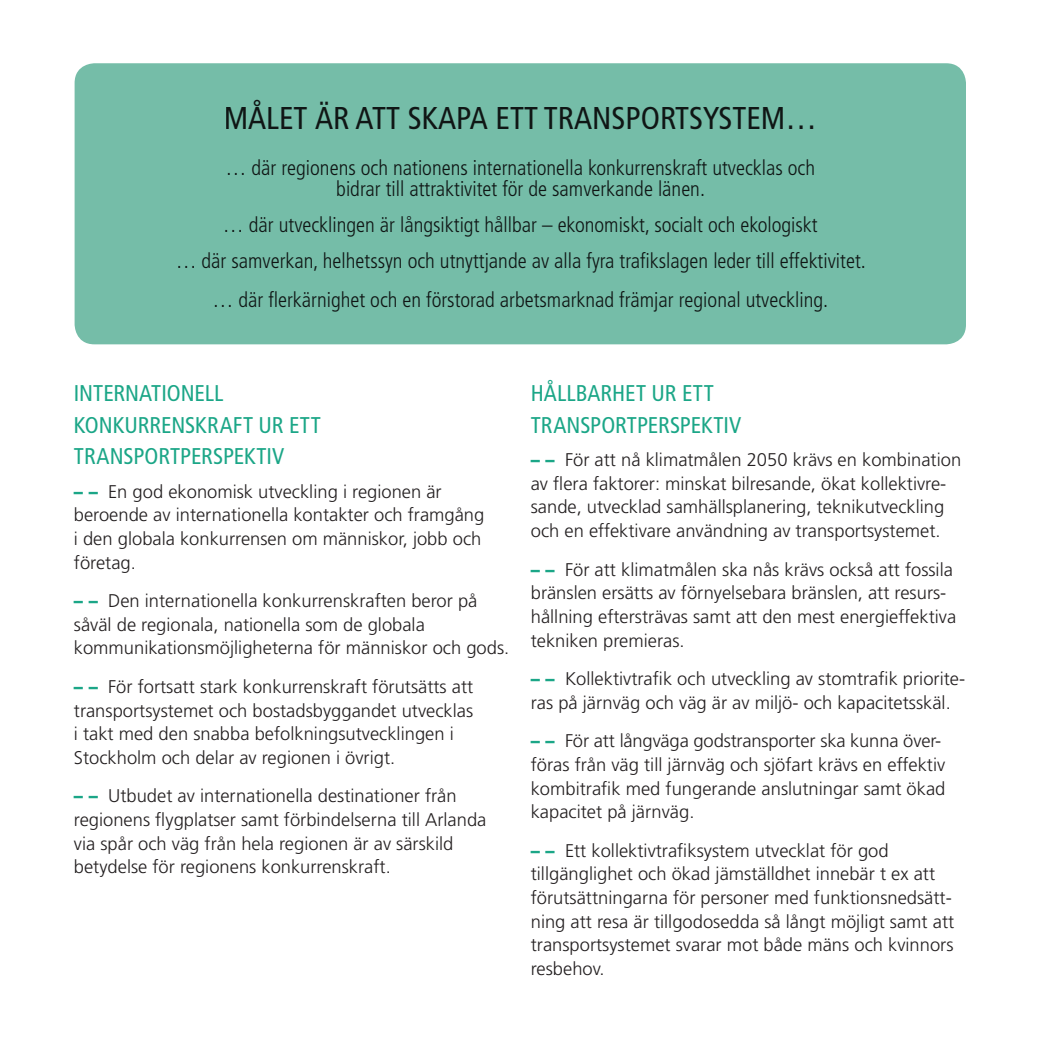
<style>
.page{position:relative;width:1042px;height:1042px;background:#fff}
.page>*{position:absolute;margin:0;border:0;box-sizing:border-box;transform-origin:0 0}
.t1{font:condensed 31.5px "Frutiger";color:#231f20}
.t2{font:condensed 22.75px/31.5px "Frutiger";color:#1ba687}
.t3{font:300 condensed 21px/21px "Frutiger";color:#231f20;text-align:center}
.t4{font:300 18.38px/23.6px "Frutiger";color:#231f20}
.s1{font-weight:900;color:#1ba687}
</style>
<div class="page">
<div style="left:75px;top:63px;width:891px;height:281px;background:#75bda8;border-radius:20px"></div>
<h1 class="t1" style="left:224px;top:100px;width:595px">MÅLET ÄR ATT SKAPA ETT TRANSPORTSYSTEM…</h1>
<p class="t3" style="left:225px;top:158px;width:591px">… där regionens och nationens internationella konkurrenskraft utvecklas och bidrar till attraktivitet för de samverkande länen.</p>
<p class="t3" style="left:175px;top:207px;width:692px;line-height:35.9px">… där utvecklingen är långsiktigt hållbar – ekonomiskt, socialt och ekologiskt<br>… där samverkan, helhetssyn och utnyttjande av alla fyra trafikslagen leder till effektivitet.</p>
<p class="t3" style="left:212px;top:289px;width:617px">… där flerkärnighet och en förstorad arbetsmarknad främjar regional utveckling.</p>
<p class="t2" style="left:74px;top:378px;width:248px">INTERNATIONELL<br>KONKURRENSKRAFT UR ETT<br>TRANSPORTPERSPEKTIV</p>
<p class="t4" style="left:74px;top:480px;width:412px"><span class="s1">– –</span> En god ekonomisk utveckling i regionen är beroende av internationella kontakter och framgång i den globala konkurrensen om människor, jobb och företag.</p>
<p class="t4" style="left:74px;top:589px;width:437px"><span class="s1">– –</span> Den internationella konkurrenskraften beror på såväl de regionala, nationella som de globala kommunikationsmöjligheterna för människor och gods.</p>
<p class="t4" style="left:74px;top:675px;width:401px"><span class="s1">– –</span> För fortsatt stark konkurrenskraft förutsätts att transportsystemet och bostadsbyggandet utvecklas i takt med den snabba befolkningsutvecklingen i Stockholm och delar av regionen i övrigt.</p>
<p class="t4" style="left:74px;top:784px;width:414px"><span class="s1">– –</span> Utbudet av internationella destinationer från regionens flygplatser samt förbindelserna till Arlanda via spår och väg från hela regionen är av särskild betydelse för regionens konkurrenskraft.</p>
<p class="t2" style="left:531px;top:378px;width:212px">HÅLLBARHET UR ETT<br>TRANSPORTPERSPEKTIV</p>
<p class="t4" style="left:531px;top:448px;width:432px"><span class="s1">– –</span> För att nå klimatmålen 2050 krävs en kombination av flera faktorer: minskat bilresande, ökat kollektivre&shy;sande, utvecklad samhällsplanering, teknikutveckling och en effektivare användning av transportsystemet.</p>
<p class="t4" style="left:531px;top:558px;width:427px"><span class="s1">– –</span> För att klimatmålen ska nås krävs också att fossila bränslen ersätts av förnyelsebara bränslen, att resurs&shy;hållning eftersträvas samt att den mest energieffektiva tekniken premieras.</p>
<p class="t4" style="left:531px;top:667px;width:436px"><span class="s1">– –</span> Kollektivtrafik och utveckling av stomtrafik priorite&shy;ras på järnväg och väg är av miljö- och kapacitetsskäl.</p>
<p class="t4" style="left:531px;top:729px;width:416px"><span class="s1">– –</span> För att långväga godstransporter ska kunna över&shy;föras från väg till järnväg och sjöfart krävs en effektiv kombitrafik med fungerande anslutningar samt ökad kapacitet på järnväg.</p>
<p class="t4" style="left:531px;top:839px;width:425px"><span class="s1">– –</span> Ett kollektivtrafiksystem utvecklat för god tillgänglighet och ökad jämställdhet innebär t ex att förutsättningarna för personer med funktionsnedsätt&shy;ning att resa är tillgodosedda så långt möjligt samt att transportsystemet svarar mot både mäns och kvinnors resbehov.</p>
</div>
